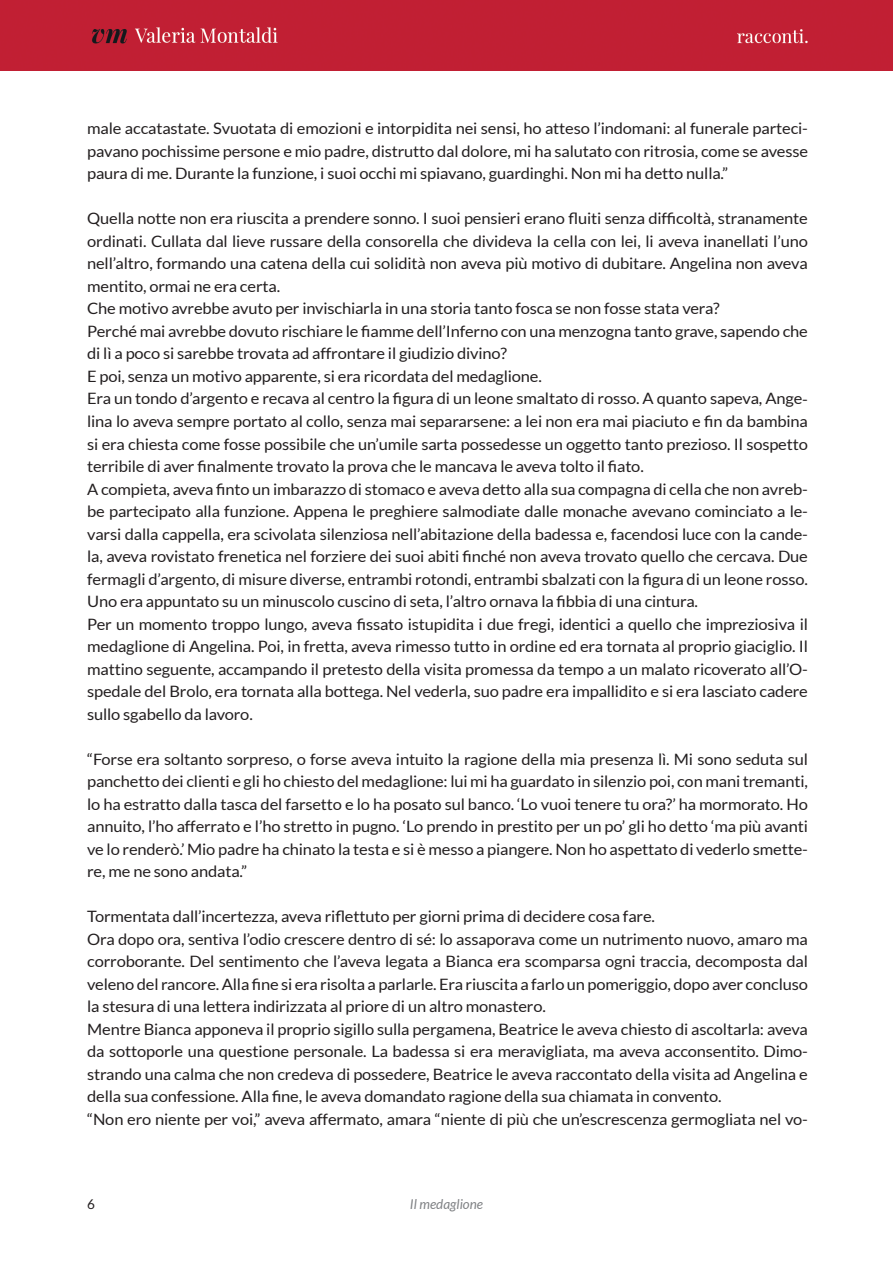
<style>
.page{position:relative;width:893px;height:1263px;background:#fff}
.page>*{position:absolute;margin:0;border:0;box-sizing:border-box;transform-origin:0 0}
.t1{font:15.6px/22.5px "Lato";letter-spacing:-.01em;color:#231f20;text-align:justify;scale:1.05 1}
.t2{font:italic 13.5px "Lato";color:#808285}
.t3{font:13.5px "Lato";color:#231f20}
</style>
<div class="page">
<div style="left:0;top:0;width:893px;height:70px;background:#c11f33"></div>
<p class="t1" style="left:87px;top:117px;width:688px">male accatastate. Svuotata di emozioni e intorpidita nei sensi, ho atteso l’indomani: al funerale parteci&shy;pavano pochissime persone e mio padre, distrutto dal dolore, mi ha salutato con ritrosia, come se avesse paura di me. Durante la funzione, i suoi occhi mi spiavano, guardinghi. Non mi ha detto nulla.”</p>
<p class="t1" style="left:87px;top:207px;width:688px;text-align:left">Quella notte non era riuscita a prendere sonno. I suoi pensieri erano fluiti senza difficoltà, stranamente ordinati. Cullata dal lieve russare della consorella che divideva la cella con lei, li aveva inanellati l’uno nell’altro, formando una catena della cui solidità non aveva più motivo di dubitare. Angelina non aveva mentito, ormai ne era certa.<br>Che motivo avrebbe avuto per invischiarla in una storia tanto fosca se non fosse stata vera?<br>Perché mai avrebbe dovuto rischiare le fiamme dell’Inferno con una menzogna tanto grave, sapendo che di lì a poco si sarebbe trovata ad affrontare il giudizio divino?<br>E poi, senza un motivo apparente, si era ricordata del medaglione.<br>Era un tondo d’argento e recava al centro la figura di un leone smaltato di rosso. A quanto sapeva, Ange&shy;lina lo aveva sempre portato al collo, senza mai separarsene: a lei non era mai piaciuto e fin da bambina si era chiesta come fosse possibile che un’umile sarta possedesse un oggetto tanto prezioso. Il sospetto terribile di aver finalmente trovato la prova che le mancava le aveva tolto il fiato.<br>A compieta, aveva finto un imbarazzo di stomaco e aveva detto alla sua compagna di cella che non avreb&shy;be partecipato alla funzione. Appena le preghiere salmodiate dalle monache avevano cominciato a le&shy;varsi dalla cappella, era scivolata silenziosa nell’abitazione della badessa e, facendosi luce con la cande&shy;la, aveva rovistato frenetica nel forziere dei suoi abiti finché non aveva trovato quello che cercava. Due fermagli d’argento, di misure diverse, entrambi rotondi, entrambi sbalzati con la figura di un leone rosso.<br>Uno era appuntato su un minuscolo cuscino di seta, l’altro ornava la fibbia di una cintura.<br>Per un momento troppo lungo, aveva fissato istupidita i due fregi, identici a quello che impreziosiva il medaglione di Angelina. Poi, in fretta, aveva rimesso tutto in ordine ed era tornata al proprio giaciglio. Il mattino seguente, accampando il pretesto della visita promessa da tempo a un malato ricoverato all’O&shy;spedale del Brolo, era tornata alla bottega. Nel vederla, suo padre era impallidito e si era lasciato cadere sullo sgabello da lavoro.</p>
<p class="t1" style="left:87px;top:747px;width:688px">“Forse era soltanto sorpreso, o forse aveva intuito la ragione della mia presenza lì. Mi sono seduta sul panchetto dei clienti e gli ho chiesto del medaglione: lui mi ha guardato in silenzio poi, con mani tremanti, lo ha estratto dalla tasca del farsetto e lo ha posato sul banco. ‘Lo vuoi tenere tu ora?’ ha mormorato. Ho annuito, l’ho afferrato e l’ho stretto in pugno. ‘Lo prendo in prestito per un po’ gli ho detto ‘ma più avanti ve lo renderò.’ Mio padre ha chinato la testa e si è messo a piangere. Non ho aspettato di vederlo smette&shy;re, me ne sono andata.”</p>
<p class="t1" style="left:87px;top:905px;width:688px;text-align:left">Tormentata dall’incertezza, aveva riflettuto per giorni prima di decidere cosa fare.<br>Ora dopo ora, sentiva l’odio crescere dentro di sé: lo assaporava come un nutrimento nuovo, amaro ma corroborante. Del sentimento che l’aveva legata a Bianca era scomparsa ogni traccia, decomposta dal veleno del rancore. Alla fine si era risolta a parlarle. Era riuscita a farlo un pomeriggio, dopo aver concluso la stesura di una lettera indirizzata al priore di un altro monastero.<br>Mentre Bianca apponeva il proprio sigillo sulla pergamena, Beatrice le aveva chiesto di ascoltarla: aveva da sottoporle una questione personale. La badessa si era meravigliata, ma aveva acconsentito. Dimo&shy;strando una calma che non credeva di possedere, Beatrice le aveva raccontato della visita ad Angelina e della sua confessione. Alla fine, le aveva domandato ragione della sua chiamata in convento.<br>“Non ero niente per voi,” aveva affermato, amara “niente di più che un’escrescenza germogliata nel vo-</p>
<p class="t3" style="left:87px;top:1196px;width:9px">6</p>
<p class="t2" style="left:410px;top:1196px;width:75px">Il medaglione</p>
</div>
